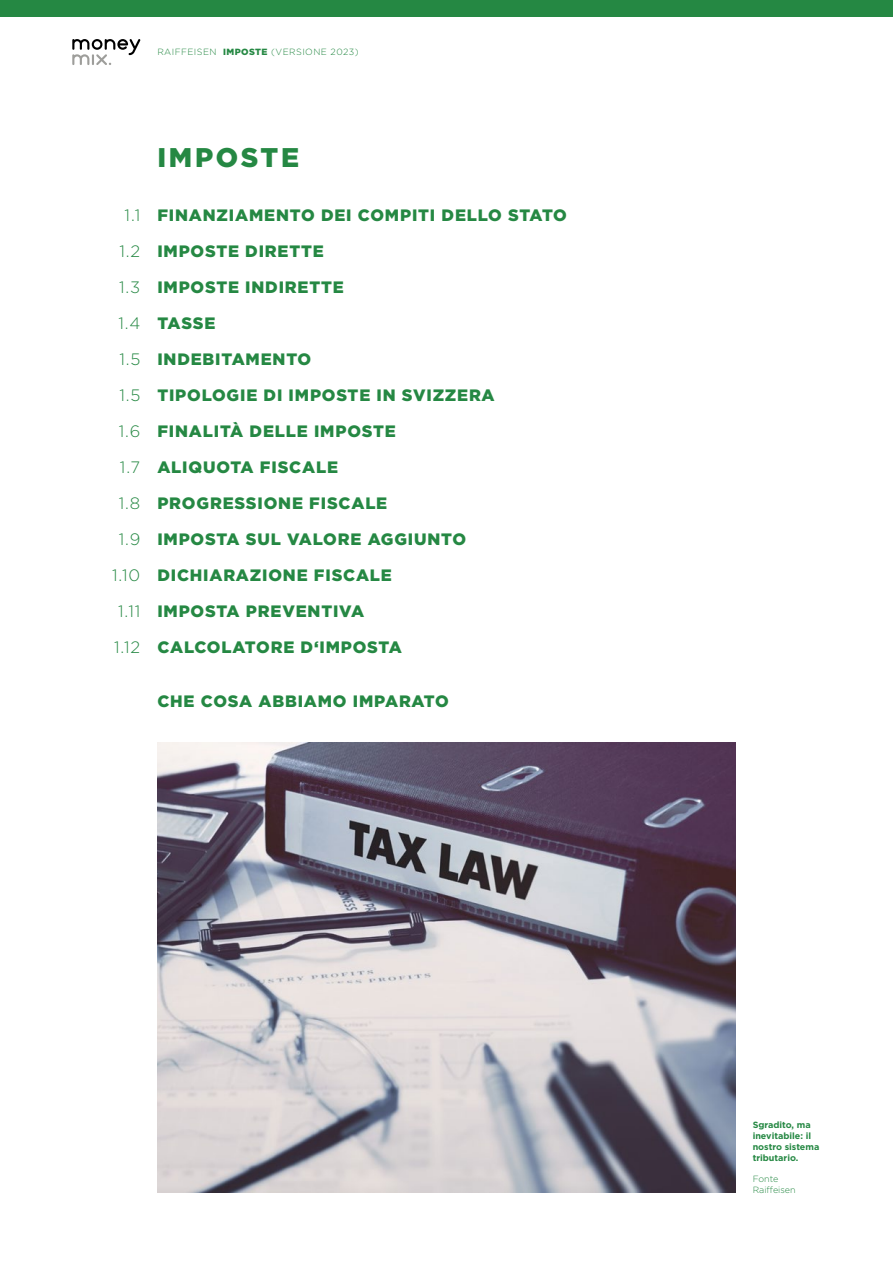
<style>
.page{position:relative;width:893px;height:1263px;background:#fff}
.page>*{position:absolute;margin:0;border:0;box-sizing:border-box;transform-origin:0 0}
.t1{font:900 27px "Gotham";letter-spacing:.1em;color:#258843}
.t2{font:900 16.5px/36px "Gotham";letter-spacing:.05em;color:#258843}
.t3{font:300 16.5px/36px "Gotham";color:#258843;text-align:right}
.t4{font:700 9px/10.8px "Gotham";color:#258843}
.t5{font:300 9px "Gotham";letter-spacing:.05em;color:#258843}
.t6{font:300 9px/10.8px "Gotham";color:#258843}
.s1{font-weight:900}
</style>
<div class="page">
<div style="left:0;top:0;width:893px;height:17px;background:#258843"></div>
<img style="left:157px;top:743px;width:579px;height:450px">
<svg style="left:72px;top:39px;width:68px;height:26px"></svg>
<p class="t5" style="left:157px;top:47px;width:203px">RAIFFEISEN <span class="s1">IMPOSTE</span> (VERSIONE 2023)</p>
<p class="t3" style="left:112px;top:197px;width:30px">1.1<br>1.2<br>1.3<br>1.4<br>1.5<br>1.5<br>1.6<br>1.7<br>1.8<br>1.9<br>1.10<br>1.11<br>1.12</p>
<h1 class="t1" style="left:157px;top:139px;width:143px">IMPOSTE</h1>
<p class="t2" style="left:157px;top:197px;width:411px">FINANZIAMENTO DEI COMPITI DELLO STATO<br>IMPOSTE DIRETTE<br>IMPOSTE INDIRETTE<br>TASSE<br>INDEBITAMENTO<br>TIPOLOGIE DI IMPOSTE IN SVIZZERA<br>FINALITÀ DELLE IMPOSTE<br>ALIQUOTA FISCALE<br>PROGRESSIONE FISCALE<br>IMPOSTA SUL VALORE AGGIUNTO<br>DICHIARAZIONE FISCALE<br>IMPOSTA PREVENTIVA<br>CALCOLATORE D‘IMPOSTA</p>
<p class="t2" style="left:157px;top:683px;width:293px">CHE COSA ABBIAMO IMPARATO</p>
<p class="t4" style="left:753px;top:1119px;width:68px">Sgradito, ma inevitabile: il nostro sistema tributario.</p>
<p class="t6" style="left:753px;top:1173px;width:45px">Fonte<br>Raiffeisen</p>
</div>
